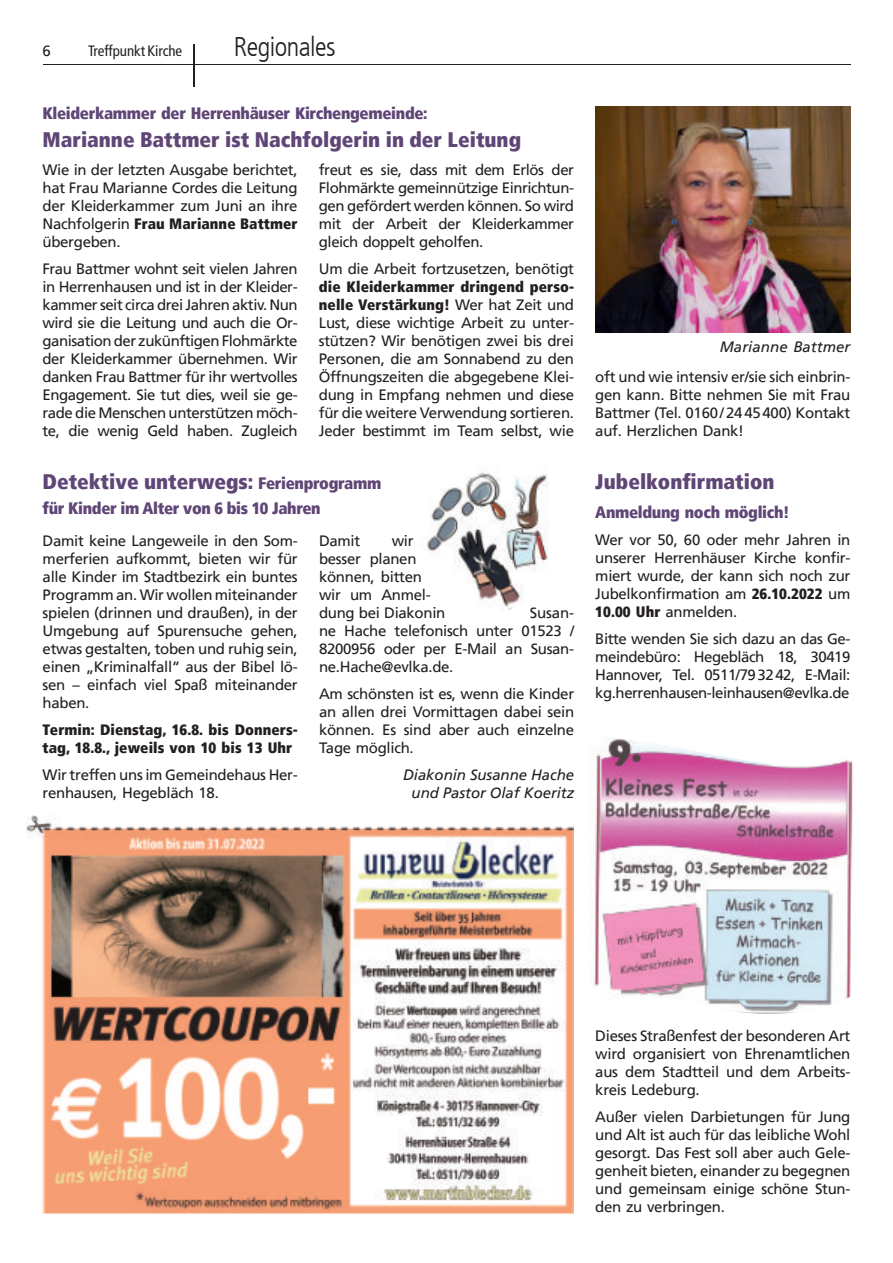
<style>
.page{position:relative;width:893px;height:1263px;background:#fff}
.page>*{position:absolute;margin:0;border:0;box-sizing:border-box;transform-origin:0 0}
.t1{font:300 condensed 27px "Frutiger LT";letter-spacing:-.02em;color:#231f20}
.t2{font:900 condensed 21px "Frutiger LT";color:#5f4676}
.t3{font:900 condensed 16.5px "Frutiger LT";letter-spacing:-.02em;color:#5f4676}
.t4{font:15px/18px "Frutiger LT";letter-spacing:-.02em;color:#231f20;text-align:justify}
.t5{font:900 condensed 15px/18px "Frutiger LT";letter-spacing:.005em;color:#231f20}
.t6{font:italic 15px/18.3px "Frutiger LT";letter-spacing:-.005em;color:#231f20;text-align:center}
.t7{font:condensed 15px "Frutiger LT";letter-spacing:-.005em;color:#231f20}
.s1{font-weight:900;font-stretch:condensed}
.s2{font-size:16.5px}
</style>
<div class="page">
<hr style="left:43px;top:64px;width:807px;height:1px;background:#231f20">
<hr style="left:193px;top:44px;width:2px;height:43px;background:#231f20">
<img style="left:27px;top:816px;width:547px;height:398px">
<img style="left:426px;top:470px;width:122px;height:140px">
<img style="left:595px;top:106px;width:255px;height:226px">
<img style="left:594px;top:738px;width:259px;height:276px">
<p class="t4" style="left:43px;top:43px;width:10px">6</p>
<p class="t7" style="left:88px;top:44px;width:96px">Treffpunkt Kirche</p>
<h1 class="t1" style="left:234px;top:35px;width:103px">Regionales</h1>
<p class="t3" style="left:43px;top:106px;width:387px">Kleiderkammer der Herrenhäuser Kirchengemeinde:</p>
<h2 class="t2" style="left:43px;top:131px;width:480px">Marianne Battmer ist Nachfolgerin in der Leitung</h2>
<p class="t4" style="left:43px;top:162px;width:257px">Wie in der letzten Ausgabe berichtet, hat Frau Marianne Cordes die Leitung der Kleiderkammer zum Juni an ihre Nachfolgerin <span class="s1">Frau Marianne Battmer </span>übergeben.</p>
<p class="t4" style="left:43px;top:261px;width:257px">Frau Battmer wohnt seit vielen Jahren in Herrenhausen und ist in der Kleider&shy;kammer seit circa drei Jahren aktiv. Nun wird sie die Leitung und auch die Or&shy;ganisation der zukünftigen Flohmärkte der Kleiderkammer übernehmen. Wir danken Frau Battmer für ihr wertvolles Engagement. Sie tut dies, weil sie ge&shy;rade die Menschen unterstützen möch&shy;te, die wenig Geld haben. Zugleich</p>
<p class="t4" style="left:319px;top:162px;width:257px">freut es sie, dass mit dem Erlös der Flohmärkte gemeinnützige Einrichtun&shy;gen gefördert werden können. So wird mit der Arbeit der Kleiderkammer gleich doppelt geholfen.</p>
<p class="t4" style="left:319px;top:261px;width:257px">Um die Arbeit fortzusetzen, benötigt</p>
<p class="t4" style="left:319px;top:279px;width:257px"><span class="s1">die Kleiderkammer dringend perso&shy;nelle Verstärkung!</span> Wer hat Zeit und Lust, diese wichtige Arbeit zu unter&shy;stützen? Wir benötigen zwei bis drei Personen, die am Sonnabend zu den Öffnungszeiten die abgegebene Klei&shy;dung in Empfang nehmen und diese für die weitere Verwendung sortieren.<br>Jeder bestimmt im Team selbst, wie</p>
<h2 class="t2" style="left:43px;top:473px;width:340px">Detektive unterwegs: <span class="s2">Ferienprogramm</span></h2>
<p class="t3" style="left:43px;top:502px;width:280px">für Kinder im Alter von 6 bis 10 Jahren</p>
<p class="t4" style="left:43px;top:533px;width:257px">Damit keine Langeweile in den Som&shy;merferien aufkommt, bieten wir für alle Kinder im Stadtbezirk ein buntes Programm an. Wir wollen miteinander spielen (drinnen und draußen), in der Umgebung auf Spurensuche gehen, etwas gestalten, toben und ruhig sein, einen „Kriminalfall“ aus der Bibel lö&shy;sen – einfach viel Spaß miteinander haben.</p>
<p class="t5" style="left:43px;top:722px;width:257px">Termin: Dienstag, 16.8. bis Donners&shy;tag, 18.8., jeweils von 10 bis 13 Uhr</p>
<p class="t4" style="left:43px;top:767px;width:257px">Wir treffen uns im Gemeindehaus Her&shy;renhausen, Hegebläch 18.</p>
<p class="t4" style="left:319px;top:533px;width:128px;text-align:left;text-indent:73px">wir besser planen können, bitten wir um Anmel&shy;dung bei Diakonin</p>
<p class="t4" style="left:319px;top:533px;width:43px">Damit</p>
<p class="t4" style="left:319px;top:605px;width:257px;text-indent:211px">Susan&shy;ne Hache telefonisch unter 01523 / 8200956 oder per E-Mail an Susan&shy;ne.Hache@evlka.de.</p>
<p class="t4" style="left:319px;top:686px;width:257px">Am schönsten ist es, wenn die Kinder an allen drei Vormittagen dabei sein können. Es sind aber auch einzelne Tage möglich.</p>
<p class="t6" style="left:403px;top:767px;width:172px">Diakonin Susanne Hache und Pastor Olaf Koeritz</p>
<p class="t6" style="left:720px;top:339px;width:132px">Marianne Battmer</p>
<p class="t4" style="left:595px;top:369px;width:257px">oft und wie intensiv er/sie sich einbrin&shy;gen kann. Bitte nehmen Sie mit Frau Battmer (Tel. 0160/ 24 45 400) Kontakt auf. Herzlichen Dank!</p>
<h2 class="t2" style="left:595px;top:473px;width:181px">Jubelkonfirmation</h2>
<p class="t3" style="left:595px;top:505px;width:196px">Anmeldung noch möglich!</p>
<p class="t4" style="left:595px;top:531px;width:257px">Wer vor 50, 60 oder mehr Jahren in unserer Herrenhäuser Kirche konfir&shy;miert wurde, der kann sich noch zur Jubelkonfirmation am <span class="s1">26.10.2022</span> um <span class="s1">10.00 Uhr</span> anmelden.</p>
<p class="t4" style="left:595px;top:630px;width:257px">Bitte wenden Sie sich dazu an das Ge&shy;meindebüro: Hegebläch 18, 30419<br>Hannover, Tel. 0511/793242, E-Mail: kg.herrenhausen-leinhausen@evlka.de</p>
<p class="t4" style="left:595px;top:1028px;width:257px">Dieses Straßenfest der besonderen Art wird organisiert von Ehrenamtlichen aus dem Stadtteil und dem Arbeits&shy;kreis Ledeburg.</p>
<p class="t4" style="left:595px;top:1109px;width:257px">Außer vielen Darbietungen für Jung und Alt ist auch für das leibliche Wohl gesorgt. Das Fest soll aber auch Gele&shy;genheit bieten, einander zu begegnen und gemeinsam einige schöne Stun&shy;den zu verbringen.</p>
</div>
